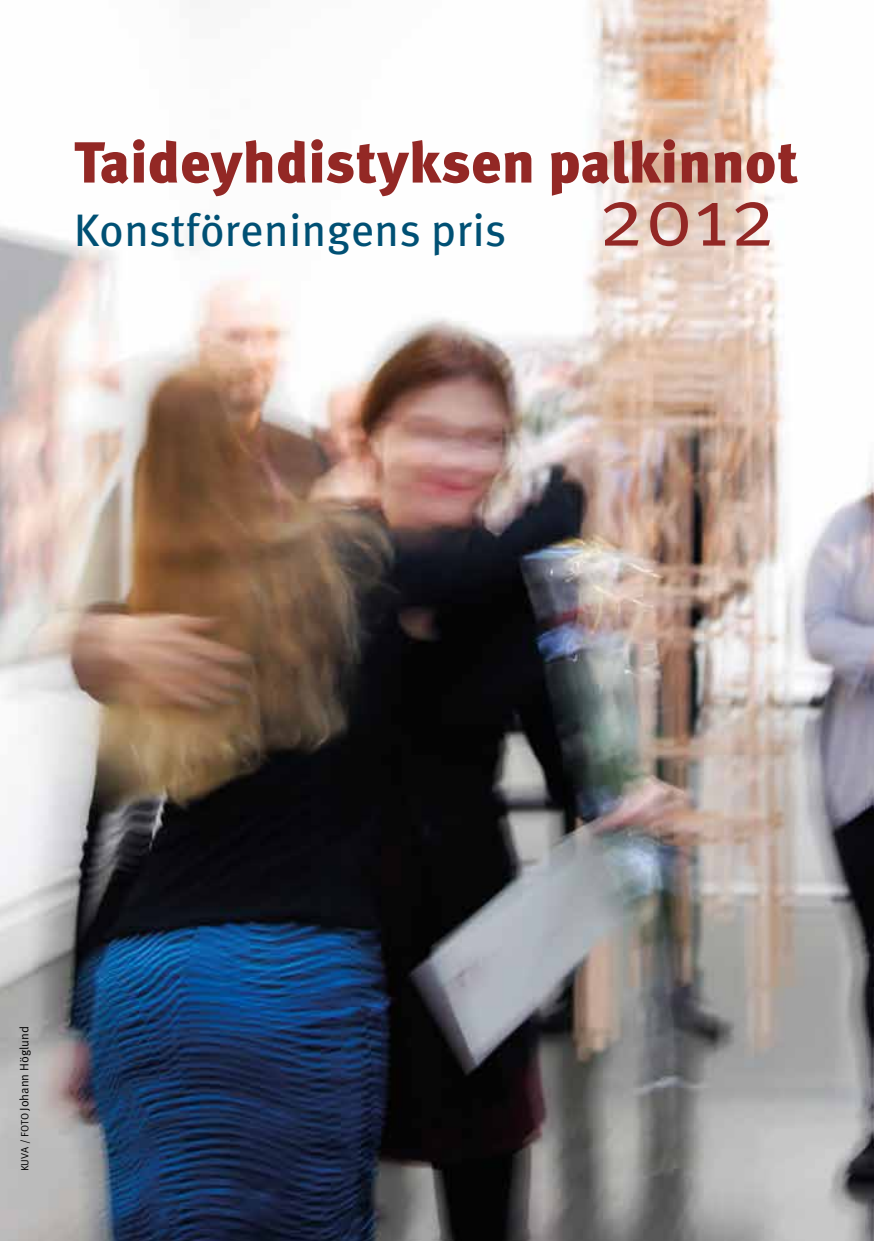
<style>
.page{position:relative;width:874px;height:1241px;background:#fff}
.page>*{position:absolute;margin:0;border:0;box-sizing:border-box;transform-origin:0 0}
.t1{font:900 57.75px "Meta Pro";color:#932825}
.t2{font:45.5px "Meta Pro";color:#005074}
.t3{font:12.25px "Meta Pro";color:#000}
.s1{font-size:84px;color:#932825}
.s2{font-size:10.5px}
</style>
<div class="page">
<img style="left:0;top:0;width:873px;height:1240px">
<p class="t1" style="left:74px;top:126px;width:725px">Taideyhdistyksen palkinnot</p>
<p class="t2" style="left:74px;top:201px;width:703px">Konstföreningens pris <span class="s1">2012</span></p>
<p class="t3" style="left:16px;top:1171px;width:147px;rotate:-90deg"><span class="s2">kuva / Foto</span> Johann Höglund</p>
</div>
